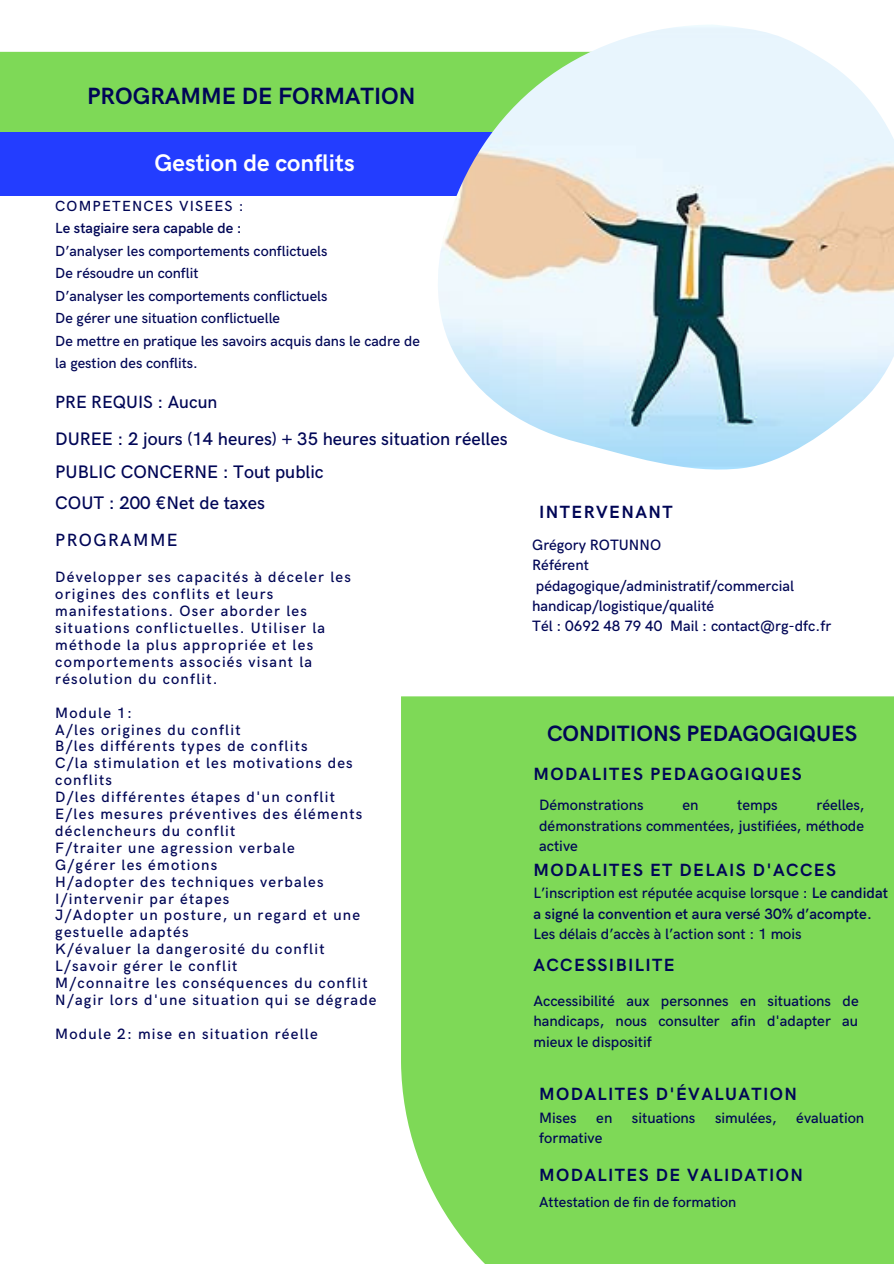
<style>
.page{position:relative;width:894px;height:1264px;background:#fff}
.page>*{position:absolute;margin:0;border:0;box-sizing:border-box;transform-origin:0 0}
.t1{font:700 24px "HK Grotesk";color:#fff}
.t2{font:700 23.55px "HK Grotesk";color:#000656}
.t3{font:700 22.2px "HK Grotesk";color:#000656}
.t4{font:500 18.15px "HK Grotesk";color:#000656}
.t5{font:700 17.7px "HK Grotesk";letter-spacing:.08em;color:#000656}
.t6{font:500 17.7px "HK Grotesk";color:#000656}
.t7{font:500 17.7px "HK Grotesk";letter-spacing:.08em;color:#000656}
.t8{font:500 15px/17px "HK Grotesk";letter-spacing:.08em;color:#000656}
.t9{font:500 15px/20.2px "HK Grotesk";color:#000656}
.t10{font:600 15px/20.2px "HK Grotesk";color:#000656}
.t11{font:500 14.7px/22.5px "HK Grotesk";color:#000656}
.s1{font-weight:600}
.s2{font-weight:500}
</style>
<div class="page">
<div style="left:0;top:52px;width:433px;height:80px;background:#7ed957"></div>
<div style="left:0;top:132px;width:501px;height:63px;background:#233dff"></div>
<img style="left:433px;top:25px;width:460px;height:444px">
<div style="left:401px;top:696px;width:492px;height:567px;background:#7ed957"></div>
<h2 class="t2" style="left:87px;top:83px;width:330px">PROGRAMME DE FORMATION</h2>
<h1 class="t1" style="left:154px;top:149px;width:201px">Gestion de conflits</h1>
<p class="t11" style="left:55px;top:195px;width:366px">COMPETENCES VISEES :<br>L<span class="s1">e stagiaire sera capable de :<br></span>D’analyser les comportements conflictuels<br>De résoudre un conflit<br>D’analyser les comportements conflictuels<br>De gérer une situation conflictuelle<br>De mettre en pratique les savoirs acquis dans le cadre de la gestion des conflits.</p>
<p class="t6" style="left:55px;top:392px;width:164px">PRE REQUIS : Aucun</p>
<p class="t4" style="left:55px;top:428px;width:453px">DUREE : 2 jours (14 heures) + 35 heures situation réelles</p>
<p class="t4" style="left:55px;top:462px;width:270px">PUBLIC CONCERNE : Tout public</p>
<p class="t4" style="left:55px;top:492px;width:211px">COUT : 200 €Net de taxes</p>
<p class="t7" style="left:55px;top:530px;width:124px">PROGRAMME</p>
<p class="t8" style="left:55px;top:569px;width:297px">Développer ses capacités à déceler les origines des conflits et leurs manifestations. Oser aborder les situations conflictuelles. Utiliser la méthode la plus appropriée et les comportements associés visant la résolution du conflit.</p>
<p class="t8" style="left:55px;top:704px;width:323px">Module 1:<br>A/les origines du conflit<br>B/les différents types de conflits<br>C/la stimulation et les motivations des conflits<br>D/les différentes étapes d'un conflit<br>E/les mesures préventives des éléments déclencheurs du conflit<br>F/traiter une agression verbale<br>G/gérer les émotions<br>H/adopter des techniques verbales<br>I/intervenir par étapes<br>J/Adopter un posture, un regard et une gestuelle adaptés<br>K/évaluer la dangerosité du conflit<br>L/savoir gérer le conflit<br>M/connaitre les conséquences du conflit<br>N/agir lors d'une situation qui se dégrade</p>
<p class="t8" style="left:55px;top:1025px;width:264px">Module 2: mise en situation réelle</p>
<p class="t5" style="left:539px;top:502px;width:135px">INTERVENANT</p>
<p class="t9" style="left:532px;top:535px;width:300px">Grégory ROTUNNO<br>Référent pédagogique/administratif/commercial handicap/logistique/qualité<br>Tél : 0692 48 79 40 Mail : contact@rg-dfc.fr</p>
<h3 class="t3" style="left:547px;top:720px;width:311px">CONDITIONS PEDAGOGIQUES</h3>
<p class="t5" style="left:533px;top:764px;width:270px">MODALITES PEDAGOGIQUES</p>
<p class="t9" style="left:539px;top:795px;width:106px">Démonstrations</p>
<p class="t8" style="left:682px;top:797px;width:18px">en</p>
<p class="t8" style="left:737px;top:797px;width:42px">temps</p>
<p class="t8" style="left:539px;top:795px;width:327px;line-height:20.2px;text-align:justify;text-indent:277px">réelles, démonstrations commentées, justifiées, méthode active</p>
<p class="t5" style="left:533px;top:859px;width:304px">MODALITES ET DELAIS D'ACCES</p>
<p class="t10" style="left:533px;top:883px;width:356px"><span class="s2">L’inscription est réputée acquise lorsque :</span> Le candidat a signé la convention et aura versé 30% d’acompte.</p>
<p class="t9" style="left:533px;top:924px;width:270px">Les délais d’accès à l’action sont : 1 mois</p>
<p class="t5" style="left:533px;top:955px;width:143px">ACCESSIBILITE</p>
<p class="t8" style="left:533px;top:991px;width:327px;line-height:20.2px;text-align:justify">Accessibilité aux personnes en situations de handicaps, nous consulter afin d'adapter au mieux le dispositif</p>
<p class="t5" style="left:539px;top:1084px;width:259px">MODALITES D'ÉVALUATION</p>
<p class="t8" style="left:539px;top:1109px;width:39px">Mises</p>
<p class="t8" style="left:596px;top:1109px;width:18px">en</p>
<p class="t9" style="left:631px;top:1108px;width:65px">situations</p>
<p class="t9" style="left:714px;top:1108px;width:63px">simulées,</p>
<p class="t9" style="left:796px;top:1108px;width:69px">évaluation</p>
<p class="t9" style="left:539px;top:1128px;width:65px">formative</p>
<p class="t5" style="left:539px;top:1164px;width:265px">MODALITES DE VALIDATION</p>
<p class="t11" style="left:539px;top:1190px;width:198px">Attestation de fin de formation</p>
</div>
